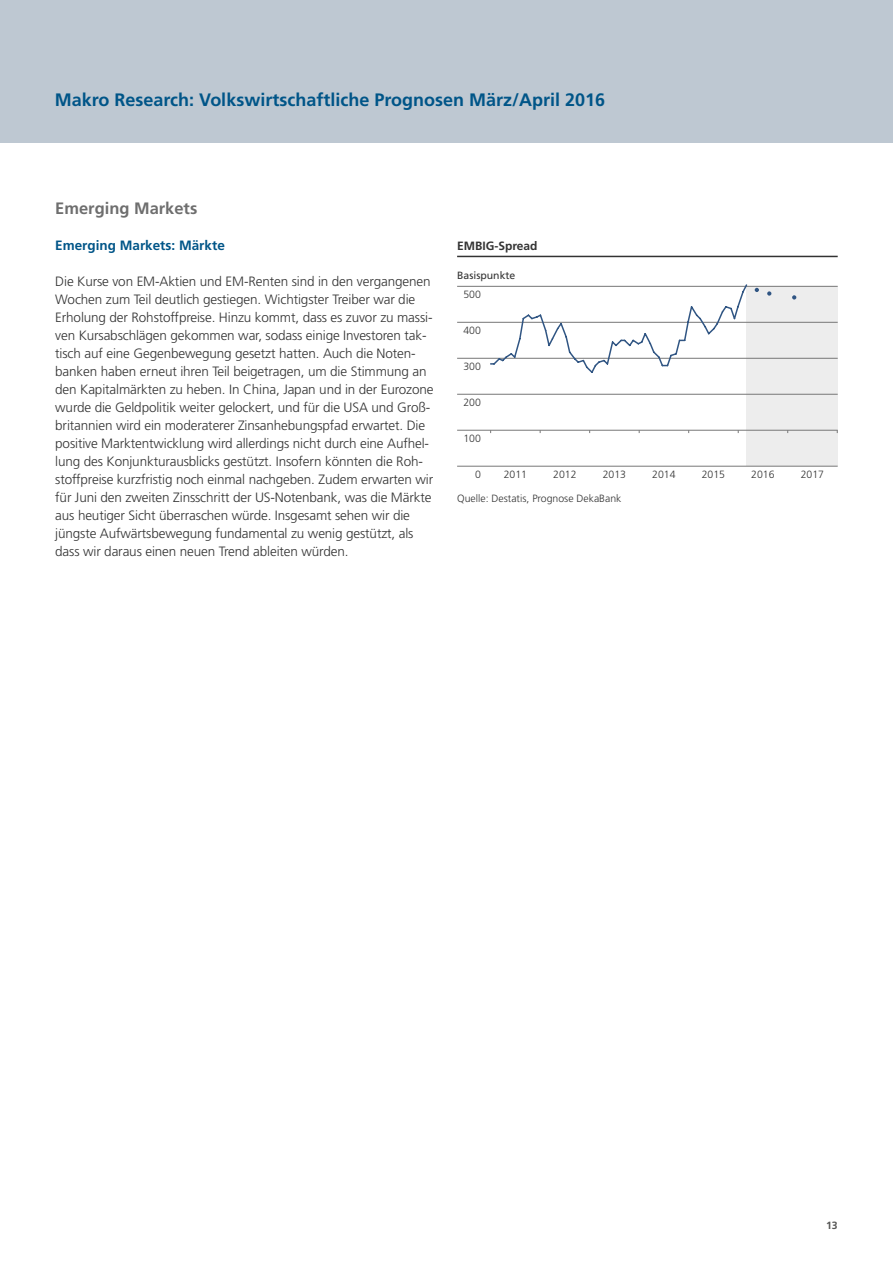
<style>
.page{position:relative;width:893px;height:1263px;background:#fff}
.page>*{position:absolute;margin:0;border:0;box-sizing:border-box;transform-origin:0 0}
.t1{font:700 18px "Deka Frutiger OTPS";color:#058}
.t2{font:700 16.5px "Deka Frutiger OTPS";color:#6e6e6e}
.t3{font:300 13.5px/18px "Deka Frutiger OTPS";letter-spacing:-.01em;color:#333}
.t4{font:700 13.5px "Deka Frutiger OTPS";color:#058}
.t5{font:700 12px "Deka Frutiger OTPS";color:#333}
.t6{font:300 10.5px "Deka Frutiger OTPS";color:#333}
.t7{font:10.5px "Deka Frutiger OTPS";color:#333}
.t8{font:700 10.5px "Deka Frutiger OTPS";color:#575756}
</style>
<div class="page">
<div style="left:0;top:0;width:893px;height:142px;background:#bec8d2"></div>
<div style="left:746px;top:286px;width:92px;height:180px;background:#ededed"></div>
<hr style="left:457px;top:466px;width:381px;height:1px;background:#777">
<hr style="left:457px;top:286px;width:381px;height:1px;background:#777">
<hr style="left:457px;top:322px;width:381px;height:1px;background:#777">
<hr style="left:457px;top:358px;width:381px;height:1px;background:#777">
<hr style="left:457px;top:394px;width:381px;height:1px;background:#777">
<hr style="left:457px;top:256px;width:381px;height:1px;background:#333">
<hr style="left:457px;top:430px;width:381px;height:1px;background:#777">
<svg style="left:755px;top:288px;width:4px;height:4px"></svg>
<svg style="left:792px;top:295px;width:4px;height:5px"></svg>
<svg style="left:767px;top:291px;width:4px;height:5px"></svg>
<svg style="left:489px;top:284px;width:259px;height:89px"></svg>
<h1 class="t1" style="left:55px;top:89px;width:552px">Makro Research: Volkswirtschaftliche Prognosen März/April 2016</h1>
<p class="t2" style="left:55px;top:199px;width:144px">Emerging Markets</p>
<p class="t4" style="left:55px;top:237px;width:171px">Emerging Markets: Märkte</p>
<p class="t3" style="left:55px;top:273px;width:380px">Die Kurse von EM-Aktien und EM-Renten sind in den vergangenen Wochen zum Teil deutlich gestiegen. Wichtigster Treiber war die Erholung der Rohstoffpreise. Hinzu kommt, dass es zuvor zu massi&shy;ven Kursabschlägen gekommen war, sodass einige Investoren tak&shy;tisch auf eine Gegenbewegung gesetzt hatten. Auch die Noten&shy;banken haben erneut ihren Teil beigetragen, um die Stimmung an den Kapitalmärkten zu heben. In China, Japan und in der Eurozone wurde die Geldpolitik weiter gelockert, und für die USA und Groß&shy;britannien wird ein moderaterer Zinsanhebungspfad erwartet. Die positive Marktentwicklung wird allerdings nicht durch eine Aufhel&shy;lung des Konjunkturausblicks gestützt. Insofern könnten die Roh&shy;stoffpreise kurzfristig noch einmal nachgeben. Zudem erwarten wir für Juni den zweiten Zinsschritt der US-Notenbank, was die Märkte aus heutiger Sicht überraschen würde. Insgesamt sehen wir die jüngste Aufwärtsbewegung fundamental zu wenig gestützt, als dass wir daraus einen neuen Trend ableiten würden.</p>
<p class="t5" style="left:457px;top:239px;width:82px">EMBIG-Spread</p>
<p class="t7" style="left:457px;top:269px;width:60px">Basispunkte</p>
<p class="t6" style="left:463px;top:288px;width:19px">500</p>
<p class="t6" style="left:463px;top:324px;width:19px">400</p>
<p class="t6" style="left:463px;top:360px;width:19px">300</p>
<p class="t6" style="left:463px;top:396px;width:19px">200</p>
<p class="t6" style="left:463px;top:432px;width:19px">100</p>
<p class="t6" style="left:475px;top:468px;width:7px">0</p>
<p class="t6" style="left:504px;top:468px;width:25px">2011</p>
<p class="t6" style="left:553px;top:468px;width:25px">2012</p>
<p class="t6" style="left:603px;top:468px;width:25px">2013</p>
<p class="t6" style="left:652px;top:468px;width:25px">2014</p>
<p class="t6" style="left:702px;top:468px;width:25px">2015</p>
<p class="t6" style="left:751px;top:468px;width:25px">2016</p>
<p class="t6" style="left:801px;top:468px;width:25px">2017</p>
<p class="t6" style="left:457px;top:492px;width:166px">Quelle: Destatis, Prognose DekaBank</p>
<p class="t8" style="left:826px;top:1219px;width:13px">13</p>
</div>
